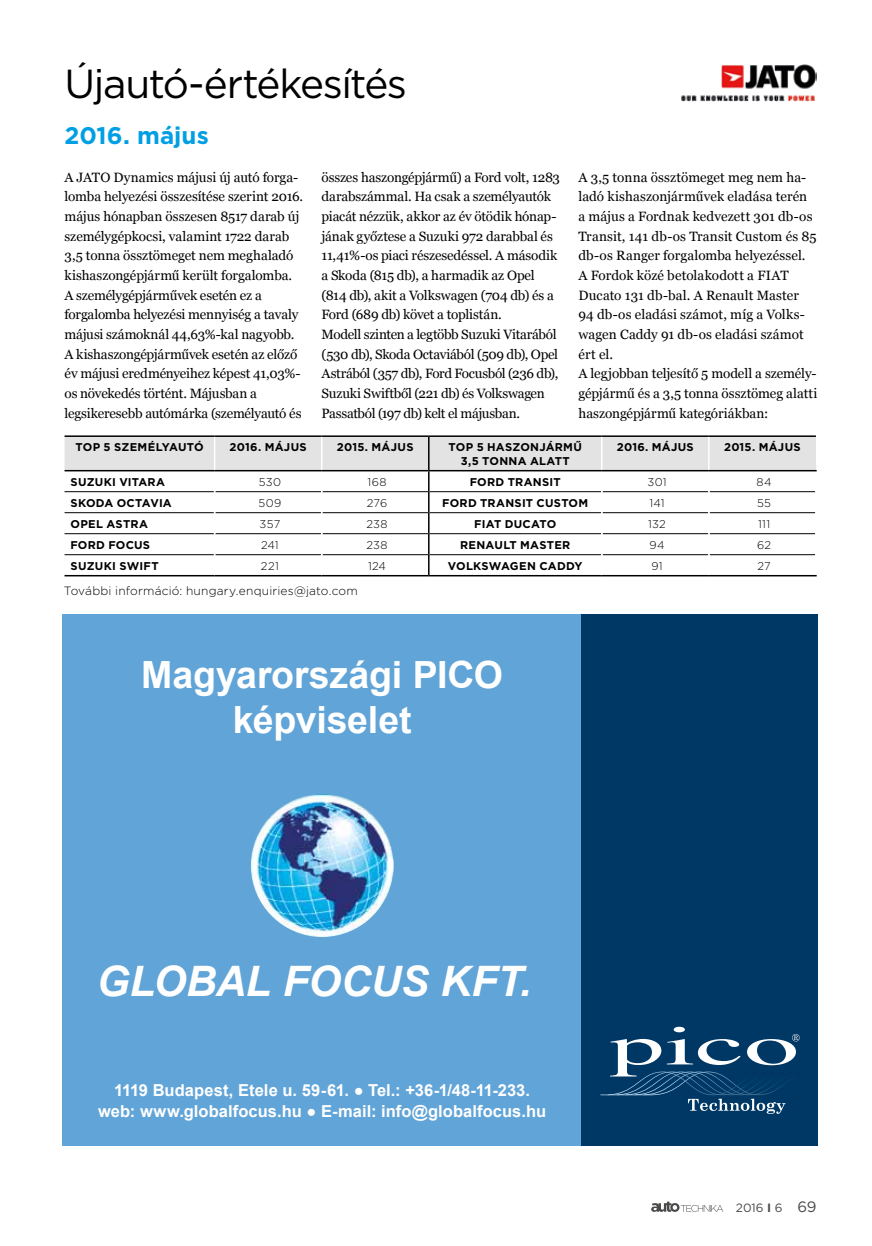
<style>
.page{position:relative;width:872px;height:1246px;background:#fff}
.page>*{position:absolute;margin:0;border:0;box-sizing:border-box;transform-origin:0 0}
.t1{font:italic 700 42px "Arial";letter-spacing:-.005em;color:#fff}
.t2{font:40.5px "Gotham";letter-spacing:-.04em;color:#000}
.t3{font:700 37.5px/45px "Arial";letter-spacing:-.005em;color:#fff;text-align:center}
.t4{font:700 24px "Gotham";color:#009fe3}
.t5{font:700 16.5px/21px "Arial";letter-spacing:.005em;color:#fff;text-align:center}
.t6{font:13.5px/19.6px "Georgia";letter-spacing:-.01em;color:#000}
.t7{font:300 12px "Gotham";letter-spacing:.015em;color:#000}
.t8{font:12px "Gotham";color:#4a4a49}
.t9{font:700 11.25px/13.5px "Gotham";letter-spacing:.02em;color:#000;text-align:center}
.t10{font:300 11.25px "Gotham";letter-spacing:.02em;color:#000}
.s1{font-weight:400}
.s2{font-weight:700}
.s3{font-size:15px}
</style>
<div class="page">
<svg style="left:651px;top:1201px;width:72px;height:11px"></svg>
<img style="left:681px;top:64px;width:135px;height:38px">
<hr style="left:65px;top:435px;width:150px;height:2px;background:#000">
<hr style="left:215px;top:435px;width:107px;height:2px;background:#000">
<hr style="left:322px;top:435px;width:107px;height:2px;background:#000">
<hr style="left:429px;top:435px;width:173px;height:2px;background:#000">
<hr style="left:602px;top:435px;width:107px;height:2px;background:#000">
<hr style="left:709px;top:435px;width:107px;height:2px;background:#000">
<hr style="left:65px;top:575px;width:150px;height:1px;background:#000">
<hr style="left:215px;top:575px;width:107px;height:1px;background:#000">
<hr style="left:322px;top:575px;width:107px;height:1px;background:#000">
<hr style="left:429px;top:575px;width:173px;height:1px;background:#000">
<hr style="left:602px;top:575px;width:107px;height:1px;background:#000">
<hr style="left:709px;top:575px;width:107px;height:1px;background:#000">
<svg style="left:65px;top:436px;width:751px;height:139px"></svg>
<hr style="left:65px;top:470px;width:150px;height:1px;background:#000">
<hr style="left:215px;top:470px;width:107px;height:1px;background:#000">
<hr style="left:322px;top:470px;width:107px;height:1px;background:#000">
<hr style="left:429px;top:470px;width:173px;height:1px;background:#000">
<hr style="left:602px;top:470px;width:107px;height:1px;background:#000">
<hr style="left:709px;top:470px;width:107px;height:1px;background:#000">
<div style="left:63px;top:614px;width:718px;height:532px;background:#61a4d7"></div>
<div style="left:581px;top:614px;width:236px;height:532px;background:#003865"></div>
<svg style="left:600px;top:1027px;width:201px;height:87px"></svg>
<img style="left:251px;top:794px;width:142px;height:143px;border-radius:71px">
<h2 class="t2" style="left:65px;top:58px;width:344px">Újautó-értékesítés</h2>
<h3 class="t4" style="left:65px;top:119px;width:146px">2016. május</h3>
<p class="t6" style="left:65px;top:167px;width:240px">A JATO Dynamics májusi új autó forga&shy;lomba helyezési összesítése szerint 2016. május hónapban összesen 8517 darab új személygépkocsi, valamint 1722 darab 3,5 tonna össztömeget nem meghaladó kishaszongépjármű került forgalomba.<br>A személygépjárművek esetén ez a forgalomba helyezési mennyiség a tavaly májusi számoknál 44,63%-kal nagyobb.<br>A kishaszongépjárművek esetén az előző év májusi eredményeihez képest 41,03%- os növekedés történt. Májusban a legsikeresebb autómárka (személyautó és</p>
<p class="t6" style="left:321px;top:167px;width:240px">összes haszongépjármű) a Ford volt, 1283 darabszámmal. Ha csak a személyautók piacát nézzük, akkor az év ötödik hónap&shy;jának győztese a Suzuki 972 darabbal és 11,41%-os piaci részesedéssel. A második a Skoda (815 db), a harmadik az Opel (814 db), akit a Volkswagen (704 db) és a Ford (689 db) követ a toplistán.<br>Modell szinten a legtöbb Suzuki Vitarából (530 db), Skoda Octaviából (509 db), Opel Astrából (357 db), Ford Focusból (236 db), Suzuki Swiftből (221 db) és Volkswagen Passatból (197 db) kelt el májusban.</p>
<p class="t6" style="left:578px;top:167px;width:240px">A 3,5 tonna össztömeget meg nem ha&shy;ladó kishaszonjárművek eladása terén<br>a május a Fordnak kedvezett 301 db-os Transit, 141 db-os Transit Custom és 85 db-os Ranger forgalomba helyezéssel.<br>A Fordok közé betolakodott a FIAT Ducato 131 db-bal. A Renault Master 94 db-os eladási számot, míg a Volks&shy;wagen Caddy 91 db-os eladási számot ért el.<br>A legjobban teljesítő 5 modell a személy&shy;gépjármű és a 3,5 tonna össztömeg alatti haszongépjármű kategóriákban:</p>
<p class="t9" style="left:76px;top:440px;width:130px">TOP 5 SZEMÉLYAUTÓ</p>
<p class="t9" style="left:230px;top:440px;width:79px">2016. MÁJUS</p>
<p class="t9" style="left:337px;top:440px;width:78px">2015. MÁJUS</p>
<p class="t9" style="left:448px;top:440px;width:135px">TOP 5 HASZONJÁRMŰ<br>3,5 TONNA ALATT</p>
<p class="t9" style="left:617px;top:440px;width:79px">2016. MÁJUS</p>
<p class="t9" style="left:724px;top:440px;width:78px">2015. MÁJUS</p>
<p class="t9" style="left:71px;top:475px;width:96px">SUZUKI VITARA</p>
<p class="t10" style="left:259px;top:475px;width:24px">530</p>
<p class="t10" style="left:367px;top:475px;width:20px">168</p>
<p class="t9" style="left:470px;top:475px;width:92px">FORD TRANSIT</p>
<p class="t10" style="left:647px;top:475px;width:20px">301</p>
<p class="t10" style="left:756px;top:475px;width:17px">84</p>
<p class="t9" style="left:71px;top:496px;width:103px">SKODA OCTAVIA</p>
<p class="t10" style="left:258px;top:496px;width:24px">509</p>
<p class="t10" style="left:367px;top:496px;width:22px">276</p>
<p class="t9" style="left:442px;top:496px;width:147px">FORD TRANSIT CUSTOM</p>
<p class="t10" style="left:649px;top:496px;width:17px">141</p>
<p class="t10" style="left:757px;top:496px;width:15px">55</p>
<p class="t9" style="left:71px;top:517px;width:79px">OPEL ASTRA</p>
<p class="t10" style="left:259px;top:517px;width:22px">357</p>
<p class="t10" style="left:366px;top:517px;width:23px">238</p>
<p class="t9" style="left:474px;top:517px;width:84px">FIAT DUCATO</p>
<p class="t10" style="left:648px;top:517px;width:19px">132</p>
<p class="t10" style="left:758px;top:517px;width:13px">111</p>
<p class="t9" style="left:71px;top:538px;width:81px">FORD FOCUS</p>
<p class="t10" style="left:261px;top:538px;width:19px">241</p>
<p class="t10" style="left:366px;top:538px;width:23px">238</p>
<p class="t9" style="left:460px;top:538px;width:112px">RENAULT MASTER</p>
<p class="t10" style="left:649px;top:538px;width:17px">94</p>
<p class="t10" style="left:757px;top:538px;width:15px">62</p>
<p class="t9" style="left:71px;top:559px;width:90px">SUZUKI SWIFT</p>
<p class="t10" style="left:261px;top:559px;width:19px">221</p>
<p class="t10" style="left:368px;top:559px;width:19px">124</p>
<p class="t9" style="left:448px;top:559px;width:136px">VOLKSWAGEN CADDY</p>
<p class="t10" style="left:651px;top:559px;width:13px">91</p>
<p class="t10" style="left:757px;top:559px;width:15px">27</p>
<p class="t7" style="left:64px;top:583px;width:296px">További információ: hungary.enquiries@jato.com</p>
<h3 class="t3" style="left:141px;top:653px;width:363px">Magyarországi PICO képviselet</h3>
<h1 class="t1" style="left:97px;top:953px;width:436px">GLOBAL FOCUS KFT.</h1>
<p class="t5" style="left:98px;top:1080px;width:449px">1119 Budapest, Etele u. 59-61. <span class="s1">●</span> Tel.: +36-1/48-11-233. web: www.globalfocus.hu <span class="s1">●</span> E-mail: info@globalfocus.hu</p>
<p class="t8" style="left:736px;top:1200px;width:82px">2016 <span class="s2">I</span> 6 <span class="s3">69</span></p>
</div>
